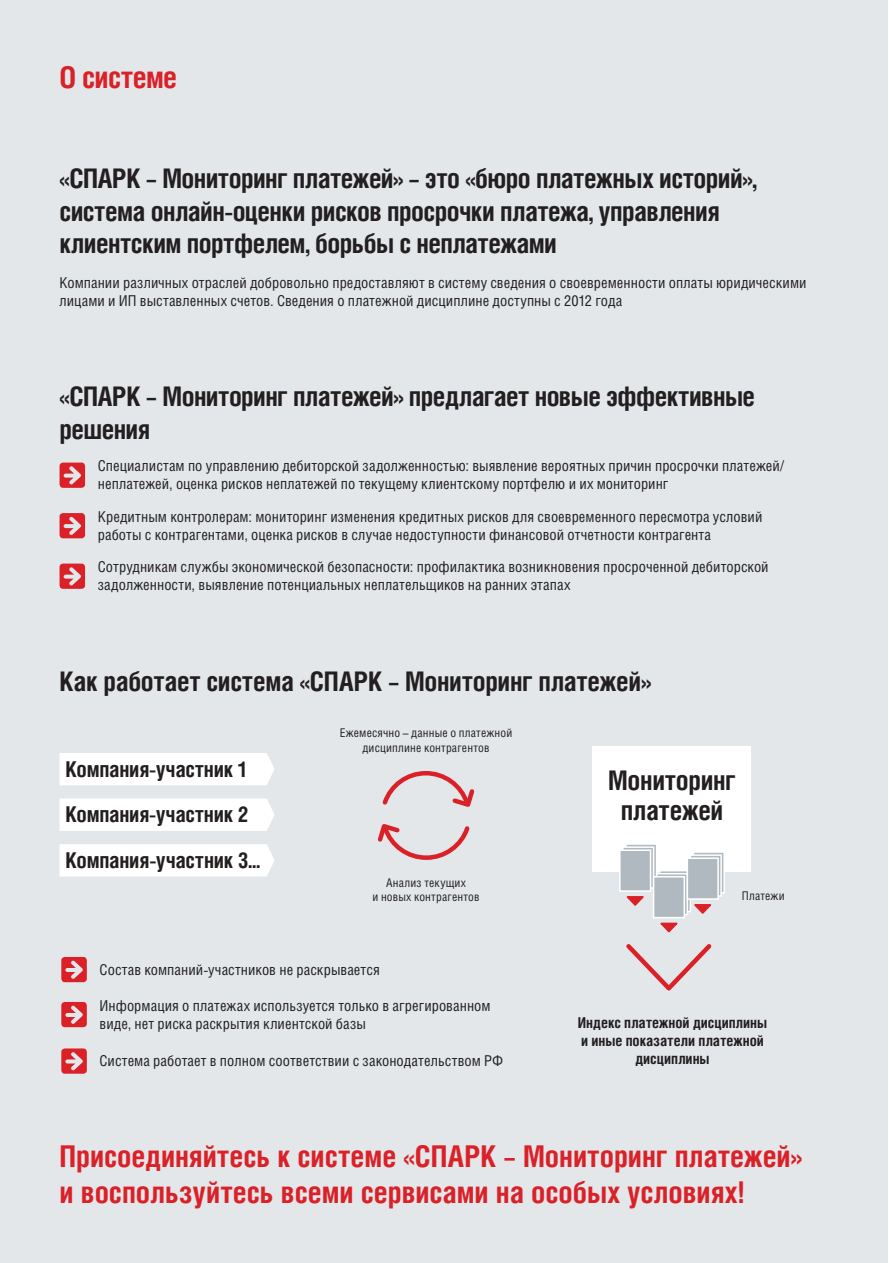
<style>
.page{position:relative;width:889px;height:1263px;background:#fff}
.page>*{position:absolute;margin:0;border:0;box-sizing:border-box;transform-origin:0 0}
.t1{font:700 30px/36px "v Helios Cond";color:#da2128}
.t2{font:700 30px "v Helios Cond";letter-spacing:-.02em;color:#da2128}
.t3{font:700 27px/32.4px "v Helios Cond";letter-spacing:-.02em;color:#231f20}
.t4{font:700 21.75px/45.6px "v Helios Cond";letter-spacing:-.01em;color:#231f20}
.t5{font:15px/18px "v Helios Cond";letter-spacing:.005em;color:#231f20}
.t6{font:700 15px/18px "v Helios Cond";color:#231f20;text-align:center}
.t7{font:12px/14.4px "v Helios Cond";letter-spacing:.015em;color:#231f20;text-align:center}
</style>
<div class="page">
<div style="left:0;top:0;width:888px;height:1263px;background:#e3e7ea"></div>
<svg style="left:61px;top:957px;width:26px;height:25px"></svg>
<svg style="left:61px;top:1002px;width:26px;height:25px"></svg>
<svg style="left:61px;top:1048px;width:26px;height:26px"></svg>
<div style="left:592px;top:746px;width:159px;height:126px;background:#fff"></div>
<div style="left:60px;top:753px;width:214px;height:32px;background:#fff"></div>
<div style="left:60px;top:798px;width:214px;height:33px;background:#fff"></div>
<div style="left:60px;top:844px;width:214px;height:32px;background:#fff"></div>
<svg style="left:382px;top:771px;width:93px;height:36px"></svg>
<svg style="left:378px;top:824px;width:92px;height:36px"></svg>
<div style="left:625px;top:843px;width:32px;height:43px;border:2px solid #fff"></div>
<div style="left:622px;top:846px;width:32px;height:43px;border:2px solid #fff"></div>
<div style="left:620px;top:850px;width:30px;height:41px;background:#b0b9bf"></div>
<div style="left:619px;top:849px;width:32px;height:43px;border:2px solid #fff"></div>
<svg style="left:626px;top:896px;width:18px;height:10px"></svg>
<svg style="left:660px;top:922px;width:18px;height:11px"></svg>
<div style="left:659px;top:870px;width:32px;height:42px;border:2px solid #fff"></div>
<div style="left:656px;top:873px;width:32px;height:42px;border:2px solid #fff"></div>
<div style="left:653px;top:877px;width:31px;height:41px;background:#b0b9bf"></div>
<div style="left:653px;top:876px;width:32px;height:42px;border:2px solid #fff"></div>
<svg style="left:694px;top:904px;width:18px;height:10px"></svg>
<div style="left:692px;top:851px;width:33px;height:43px;border:2px solid #fff"></div>
<div style="left:689px;top:854px;width:33px;height:43px;border:2px solid #fff"></div>
<div style="left:687px;top:858px;width:31px;height:41px;background:#b0b9bf"></div>
<div style="left:686px;top:857px;width:33px;height:43px;border:2px solid #fff"></div>
<svg style="left:626px;top:944px;width:86px;height:47px"></svg>
<svg style="left:60px;top:463px;width:25px;height:25px"></svg>
<svg style="left:60px;top:513px;width:25px;height:25px"></svg>
<svg style="left:60px;top:564px;width:25px;height:25px"></svg>
<h1 class="t2" style="left:60px;top:66px;width:119px">О системе</h1>
<h2 class="t3" style="left:60px;top:165px;width:699px">«СПАРК – Мониторинг платежей» – это «бюро платежных историй», система онлайн-оценки рисков просрочки платежа, управления клиентским портфелем, борьбы с неплатежами</h2>
<p class="t5" style="left:60px;top:275px;width:748px">Компании различных отраслей добровольно предоставляют в систему сведения о своевременности оплаты юридическими лицами и ИП выставленных счетов. Сведения о платежной дисциплине доступны с 2012 года</p>
<h2 class="t3" style="left:60px;top:383px;width:697px">«СПАРК – Мониторинг платежей» предлагает новые эффективные решения</h2>
<p class="t5" style="left:98px;top:459px;width:688px">Специалистам по управлению дебиторской задолженностью: выявление вероятных причин просрочки платежей/ неплатежей, оценка рисков неплатежей по текущему клиентскому портфелю и их мониторинг</p>
<p class="t5" style="left:98px;top:509px;width:666px">Кредитным контролерам: мониторинг изменения кредитных рисков для своевременного пересмотра условий работы с контрагентами, оценка рисков в случае недоступности финансовой отчетности контрагента</p>
<p class="t5" style="left:98px;top:560px;width:672px">Сотрудникам службы экономической безопасности: профилактика возникновения просроченной дебиторской задолженности, выявление потенциальных неплательщиков на ранних этапах</p>
<h2 class="t3" style="left:60px;top:667px;width:593px">Как работает система «СПАРК – Мониторинг платежей»</h2>
<h3 class="t4" style="left:65px;top:748px;width:196px">Компания-участник 1<br>Компания-участник 2<br>Компания-участник 3...</h3>
<p class="t7" style="left:340px;top:727px;width:174px">Ежемесячно – данные о платежной дисциплине контрагентов</p>
<p class="t7" style="left:372px;top:877px;width:109px">Анализ текущих<br>и новых контрагентов</p>
<p class="t5" style="left:100px;top:962px;width:282px">Состав компаний-участников не раскрывается</p>
<p class="t5" style="left:100px;top:999px;width:392px">Информация о платежах используется только в агрегированном виде, нет риска раскрытия клиентской базы</p>
<p class="t5" style="left:100px;top:1053px;width:405px">Система работает в полном соответствии с законодательством РФ</p>
<h2 class="t3" style="left:608px;top:768px;width:129px;line-height:30px;text-align:center">Мониторинг платежей</h2>
<p class="t7" style="left:742px;top:890px;width:44px">Платежи</p>
<p class="t6" style="left:578px;top:1016px;width:191px">Индекс платежной дисциплины и иные показатели платежной дисциплины</p>
<h1 class="t1" style="left:60px;top:1142px;width:744px">Присоединяйтесь к системе «СПАРК – Мониторинг платежей» и воспользуйтесь всеми сервисами на особых условиях!</h1>
</div>
